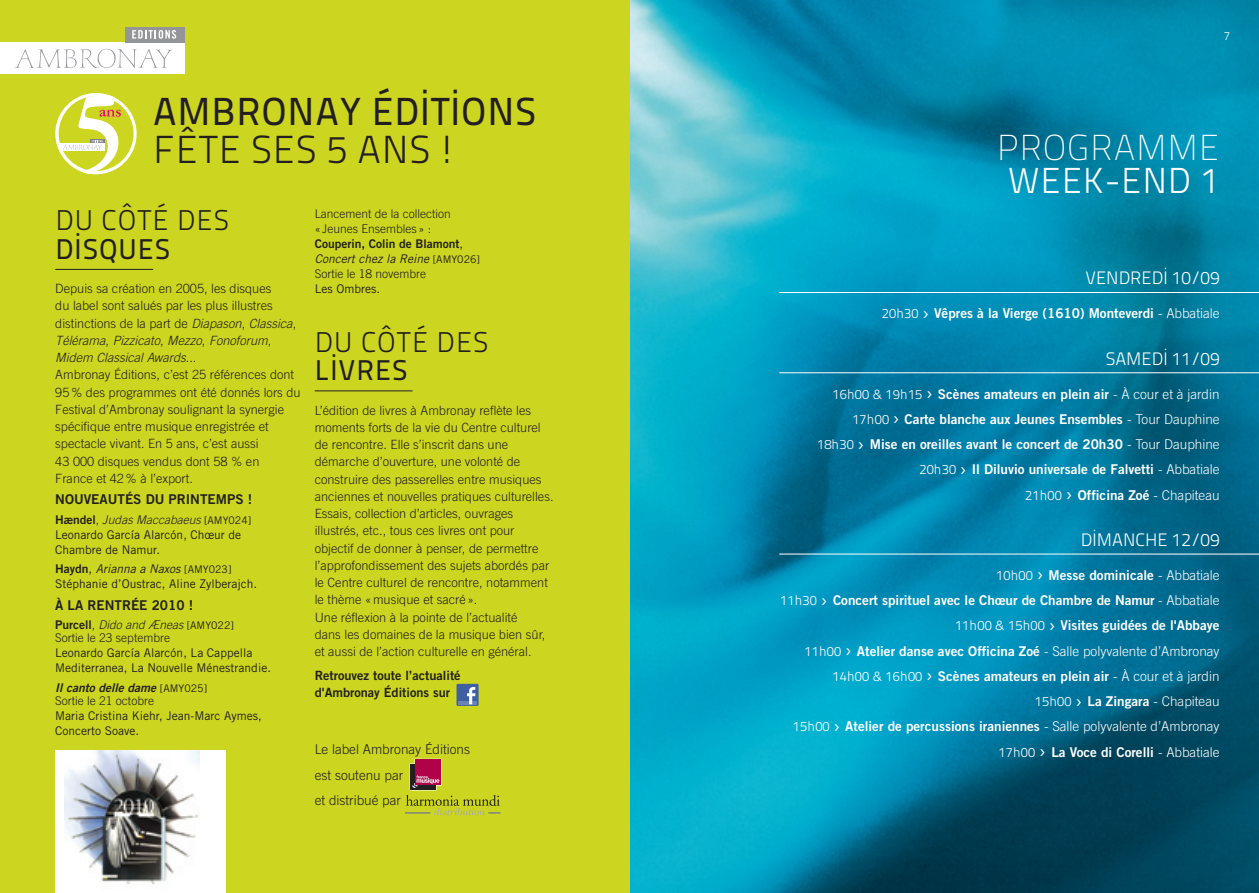
<style>
.page{position:relative;width:1259px;height:893px;background:#fff}
.page>*{position:absolute;margin:0;border:0;box-sizing:border-box;transform-origin:0 0}
.t1{font:39px "Titillium Maps 26 L 500 wt";letter-spacing:.02em;color:#231f20}
.t2{font:39px "Titillium Maps 26 L 250 wt";letter-spacing:.02em;color:#231f20}
.t3{font:36px "Titillium Maps 26 L 1 wt";color:#fff}
.t4{font:36px "Titillium Maps 26 L 250 wt";letter-spacing:.02em;color:#fff}
.t5{font:28.5px "Titillium Maps 26 L 250 wt";letter-spacing:.035em;color:#231f20}
.t6{font:28.5px "Titillium Maps 26 L 500 wt";letter-spacing:.035em;color:#231f20}
.t7{font:18px "Titillium Maps 26 L 250 wt";color:#fff}
.t8{font:13.5px/25.2px "Trade Gothic Bold Two";color:#fff;text-align:right}
.t9{font:300 13.5px/25.5px "Trade Gothic";color:#231f20}
.t10{font:13.5px "Trade Gothic Bold Two";color:#231f20}
.t11{font:300 13.5px "Trade Gothic";color:#fff}
.t12{font:300 12.75px/17.2px "Trade Gothic";color:#231f20}
.t13{font:12.75px/17.2px "Trade Gothic Bold Two";color:#231f20}
.t14{font:12px/15px "Trade Gothic";color:#231f20}
.t15{font:300 12px/13.5px "Trade Gothic";color:#231f20}
.t16{font:italic 12px/15px "Trade Gothic";color:#231f20}
.t17{font:italic 12px "Trade Gothic Bold Two";color:#231f20}
.t18{font:12px "Trade Gothic Bold Two";color:#231f20}
.t19{font:12px "Titillium Maps 26 L 250 wt";color:#fff}
.s1{font-style:italic}
.s2{font-family:"Trade Gothic Bold Two"}
.s3{font-weight:300}
.s4{font-weight:300;font-style:italic}
.s5{font-size:10.5px}
.s6{font-family:"Trade Gothic Bold Two";font-weight:400}
.s7{font-weight:400;font-size:10.5px}
.s8{font-family:"Trade Gothic";font-style:normal;font-size:10.5px}
.s9{font-family:"Trade Gothic"}
.s10{font-style:normal;font-size:10.5px}
.s11{font-weight:300;font-style:normal}
.s12{font-family:"Titillium Maps 26 L 250 wt"}
.s13{font-family:"Trade Gothic";font-size:21px}
.s14{font-family:"Trade Gothic";font-weight:300}
.s15{font-family:"Titillium Maps 26 L 250 wt";font-weight:400}
.s16{font-weight:400;font-size:21px}
</style>
<div class="page">
<img style="left:629px;top:0;width:630px;height:893px">
<div style="left:0;top:0;width:629px;height:893px;background:#ccd51f"></div>
<hr style="left:779px;top:292px;width:480px;height:1px;background:#fff">
<hr style="left:779px;top:372px;width:480px;height:1px;background:#fff">
<hr style="left:779px;top:554px;width:480px;height:1px;background:#fff">
<svg style="left:55px;top:93px;width:82px;height:82px"></svg>
<div style="left:456px;top:684px;width:22px;height:22px;background:#3e60a2"></div>
<hr style="left:458px;top:701px;width:19px;height:3px;background:#6a82b5">
<svg style="left:467px;top:687px;width:8px;height:17px"></svg>
<div style="left:55px;top:750px;width:171px;height:143px;background:#fff"></div>
<img style="left:64px;top:751px;width:136px;height:134px">
<hr style="left:55px;top:269px;width:98px;height:1px;background:#231f20">
<hr style="left:315px;top:390px;width:97px;height:1px;background:#231f20">
<div style="left:0;top:43px;width:184px;height:31px;background:#fff"></div>
<svg style="left:15px;top:49px;width:157px;height:19px"></svg>
<div style="left:125px;top:27px;width:59px;height:16px;background:#939598"></div>
<svg style="left:132px;top:30px;width:44px;height:9px"></svg>
<svg style="left:405px;top:759px;width:95px;height:56px"></svg>
<h1 class="t1" style="left:153px;top:82px;width:384px">AM BRONAY ÉDİTİONS</h1>
<h1 class="t2" style="left:153px;top:121px;width:120px">FÊTE SES</h1>
<h1 class="t2" style="left:327px;top:121px;width:128px">5 ANS !</h1>
<h3 class="t5" style="left:55px;top:199px;width:157px">D U CÔTÉ DES</h3>
<h3 class="t6" style="left:55px;top:228px;width:116px">DİSQUES</h3>
<p class="t12" style="left:55px;top:280px;width:247px">Depuis sa création en 2005, les disques<br>du label sont salués par les plus illustres distinctions de la part de <span class="s1">Diapason</span>, <span class="s1">Classica</span>, <span class="s1">Télérama</span>, <span class="s1">Pizzicato</span>, <span class="s1">Mezzo</span>, <span class="s1">Fonoforum</span>, <span class="s1">Midem Classical Awards</span>...<br>Ambronay Éditions, c’est 25 références dont 95% des programmes ont été donnés lors du Festival d’Ambronay soulignant la synergie spécifique entre musique enregistrée et spectacle vivant. En 5 ans, c’est aussi<br>43 000 disques vendus dont 58 % en<br>France et 42% à l’export.</p>
<p class="t10" style="left:55px;top:491px;width:198px">Nouveautés du printem ps !</p>
<p class="t14" style="left:55px;top:512px;width:197px"><span class="s2">Hændel</span><span class="s3">,</span> <span class="s4">Judas Maccabaeus</span> <span class="s5">[AMY024]<br></span>Leonardo García Alarcón, Chœur de<br>Chambre de Namur.</p>
<p class="t14" style="left:55px;top:561px;width:203px"><span class="s2">Haydn</span>, <span class="s1">Arianna a Naxos</span> <span class="s5">[AMY023]<br></span>Stéphanie d’Oustrac, Aline Zylberajch.</p>
<p class="t10" style="left:55px;top:596px;width:42px">À la ren</p>
<p class="t10" style="left:115px;top:596px;width:80px">trée 2010 !</p>
<p class="t15" style="left:55px;top:618px;width:180px"><span class="s6">Purcell</span>, <span class="s1">Dido and Æneas</span> <span class="s7">[AMY022]<br></span>Sortie le 23 septembre</p>
<p class="t14" style="left:55px;top:645px;width:217px">Leonardo García Alarcón, La Cappella<br>Mediterranea, La Nouvelle Ménestrandie.</p>
<p class="t17" style="left:55px;top:680px;width:153px">Il canto delle dame <span class="s8">[AMY025]</span></p>
<p class="t15" style="left:55px;top:694px;width:100px">Sortie le 21 octobre</p>
<p class="t14" style="left:55px;top:708px;width:208px">Maria Cristina Kiehr, Jean-Marc Aymes,<br>Concerto Soave.</p>
<p class="t15" style="left:315px;top:206px;width:138px;line-height:15px">Lancement de la collection «Jeunes Ensembles» :</p>
<p class="t18" style="left:315px;top:237px;width:150px">Couperin, Colin de Blamont<span class="s9">,</span></p>
<p class="t16" style="left:315px;top:251px;width:167px">Concert chez la Reine <span class="s10">[AMY026]<br></span><span class="s11">Sortie le 18 novembre</span></p>
<p class="t14" style="left:315px;top:281px;width:67px">Les Ombres.</p>
<h3 class="t5" style="left:315px;top:321px;width:157px">D U CÔTÉ DES</h3>
<h3 class="t6" style="left:315px;top:349px;width:94px">LİVRES</h3>
<p class="t12" style="left:315px;top:401px;width:240px">L’édition de livres à Ambronay reflète les moments forts de la vie du Centre culturel de rencontre. Elle s’inscrit dans une démarche d’ouverture, une volonté de construire des passerelles entre musiques anciennes et nouvelles pratiques culturelles.<br>Essais, collection d’articles, ouvrages illustrés, etc., tous ces livres ont pour objectif de donner à penser, de permettre l’approfondissement des sujets abordés par le Centre culturel de rencontre, notamment le thème «musique et sacré ».<br>Une réflexion à la pointe de l’actualité<br>dans les domaines de la musique bien sûr, et aussi de l’action culturelle en général.</p>
<p class="t13" style="left:315px;top:666px;width:147px">Retrouvez toute l’actualité d'Ambronay Éditions sur</p>
<p class="t9" style="left:315px;top:737px;width:157px">Le label Ambronay Éditions est soutenu par<br>et distribué par</p>
<p class="t19" style="left:1224px;top:27px;width:8px">7</p>
<h2 class="t3" style="left:996px;top:122px;width:23px">PRO</h2>
<h2 class="t3" style="left:1067px;top:122px;width:96px">GRAMME</h2>
<h2 class="t4" style="left:1008px;top:154px;width:213px">WEEK-END 1</h2>
<h3 class="t7" style="left:1085px;top:265px;width:136px">VENDREDİ 10/09</h3>
<p class="t8" style="left:882px;top:301px;width:339px"><span class="s12">20H30</span> <span class="s13">›</span> Vêpres à la Vierge (1610) Monteverdi <span class="s14">- Abbatiale</span></p>
<h3 class="t7" style="left:1105px;top:345px;width:115px">SAMEDİ 11/09</h3>
<p class="t8" style="left:817px;top:381px;width:404px"><span class="s12">16H00 &amp; 19H15</span> <span class="s13">›</span> Scènes amateurs en plein air <span class="s14">- À cour et à jardin </span><span class="s12">17H00</span> <span class="s13">›</span> Carte blanche aux Jeunes Ensembles <span class="s14">- Tour Dauphine </span><span class="s12">18H30</span> <span class="s13">›</span> Mise en oreilles avant le concert de 20h30 <span class="s14">- Tour Dauphine </span><span class="s12">20H30</span> <span class="s13">›</span> Il Diluvio universale de Falvetti <span class="s14">- Abbatiale<br></span><span class="s12">21H00</span> <span class="s13">›</span> Officina Zoé <span class="s14">- Chapiteau</span></p>
<h3 class="t7" style="left:1081px;top:527px;width:140px">DİMANCHE 12/09</h3>
<p class="t8" style="left:780px;top:562px;width:441px"><span class="s12">10H00</span> <span class="s13">›</span> Messe dominicale <span class="s14">- Abbatiale<br></span><span class="s12">11H30</span> <span class="s13">›</span> Concert spirituel avec le Chœur de Chambre de Namur <span class="s14">- Abbatiale </span><span class="s12">11H00 &amp; 15H00</span> <span class="s13">›</span> Visites guidées de l'Abbaye<br><span class="s12">11H00</span> <span class="s13">›</span> Atelier danse avec Officina Zoé <span class="s14">- Salle polyvalente d’Ambronay </span><span class="s12">14H00 &amp; 16H00</span> <span class="s13">›</span> Scènes amateurs en plein air <span class="s14">- À cour et à jardin</span></p>
<p class="t11" style="left:1035px;top:693px;width:186px"><span class="s15">15H00</span> <span class="s16">›</span> <span class="s6">La Zingara</span> - Chapiteau</p>
<p class="t8" style="left:793px;top:714px;width:428px"><span class="s12">15H00</span> <span class="s13">›</span> Atelier de percussions iraniennes <span class="s14">- Salle polyvalente d’Ambronay<br></span><span class="s12">17H00</span> <span class="s13">›</span> La Voce di Corelli <span class="s14">- Abbatiale</span></p>
</div>
